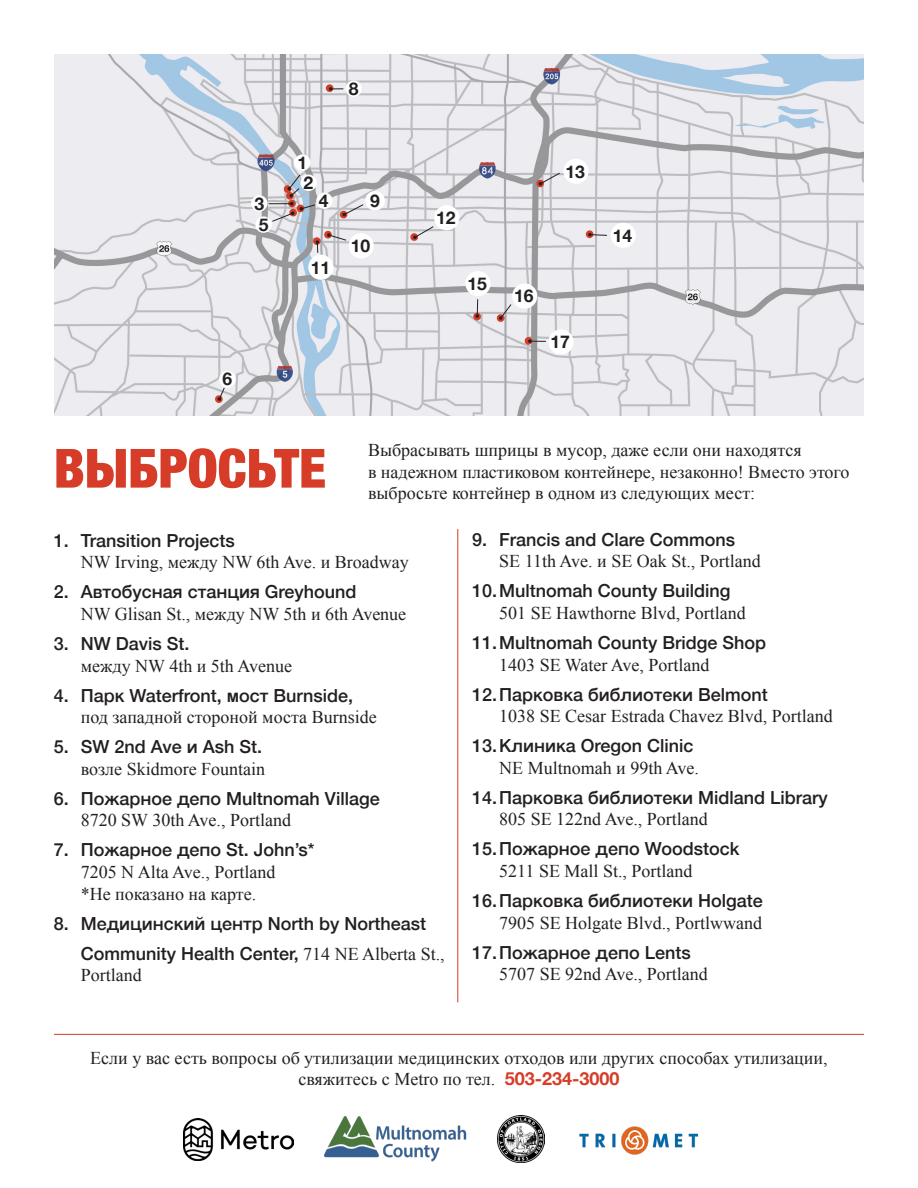
<style>
.page{position:relative;width:918px;height:1188px;background:#fff}
.page>*{position:absolute;margin:0;border:0;box-sizing:border-box;transform-origin:0 0}
.t1{font:900 condensed 54.15px "Helvetica Neue";color:#d63c27}
.t2{font:18px/21.6px "Times New Roman";color:#231f20}
.t3{font:500 18px/21.6px "Helvetica Neue";color:#231f20}
.t4{font:700 17.55px "Helvetica Neue";color:#231f20}
.s1{font-family:"Helvetica Neue";font-weight:500}
.s2{font-family:"Times New Roman";font-weight:400}
.s3{font-family:"Helvetica Neue";font-weight:700;color:#d63c27}
</style>
<div class="page">
<hr style="left:457px;top:529px;width:1px;height:473px;background:#d63c27">
<hr style="left:54px;top:1034px;width:810px;height:1px;background:#d63c27">
<img style="left:183px;top:1118px;width:110px;height:42px">
<img style="left:324px;top:1117px;width:143px;height:44px">
<img style="left:497px;top:1115px;width:47px;height:47px">
<img style="left:580px;top:1127px;width:117px;height:27px">
<img style="left:54px;top:54px;width:810px;height:362px">
<svg style="left:539px;top:172px;width:22px;height:13px"></svg>
<svg style="left:413px;top:225px;width:22px;height:14px"></svg>
<svg style="left:499px;top:303px;width:13px;height:17px"></svg>
<svg style="left:475px;top:299px;width:4px;height:19px"></svg>
<svg style="left:528px;top:339px;width:18px;height:4px"></svg>
<svg style="left:588px;top:233px;width:20px;height:3px"></svg>
<svg style="left:342px;top:203px;width:22px;height:13px"></svg>
<svg style="left:218px;top:387px;width:7px;height:14px"></svg>
<svg style="left:329px;top:87px;width:14px;height:4px"></svg>
<svg style="left:315px;top:240px;width:4px;height:14px"></svg>
<svg style="left:327px;top:233px;width:20px;height:8px"></svg>
<svg style="left:269px;top:174px;width:47px;height:48px;background:#bdb7bd"></svg>
<div style="left:294px;top:154px;width:17px;height:17px;background:#fff;border-radius:50%"></div>
<div style="left:365px;top:191px;width:20px;height:20px;background:#fff;border-radius:50%"></div>
<div style="left:349px;top:233px;width:25px;height:25px;background:#fff;border-radius:50%"></div>
<div style="left:434px;top:205px;width:25px;height:25px;background:#fff;border-radius:50%"></div>
<div style="left:548px;top:329px;width:26px;height:26px;background:#fff;border-radius:50%"></div>
<div style="left:465px;top:271px;width:26px;height:25px;background:#fff;border-radius:50%"></div>
<div style="left:512px;top:284px;width:25px;height:25px;background:#fff;border-radius:50%"></div>
<div style="left:563px;top:159px;width:26px;height:25px;background:#fff;border-radius:50%"></div>
<div style="left:611px;top:223px;width:25px;height:25px;background:#fff;border-radius:50%"></div>
<div style="left:308px;top:255px;width:25px;height:25px;background:#fff;border-radius:50%"></div>
<div style="left:300px;top:175px;width:17px;height:16px;background:#fff;border-radius:50%"></div>
<div style="left:251px;top:195px;width:16px;height:17px;background:#fff;border-radius:50%"></div>
<div style="left:255px;top:216px;width:17px;height:17px;background:#fff;border-radius:50%"></div>
<div style="left:219px;top:371px;width:17px;height:17px;background:#fff;border-radius:50%"></div>
<div style="left:346px;top:81px;width:16px;height:16px;background:#fff;border-radius:50%"></div>
<div style="left:316px;top:193px;width:17px;height:16px;background:#fff;border-radius:50%"></div>
<p class="t4" style="left:349px;top:75px;width:11px">8</p>
<p class="t4" style="left:298px;top:149px;width:11px">1</p>
<p class="t4" style="left:254px;top:190px;width:11px">3</p>
<p class="t4" style="left:259px;top:211px;width:11px">5</p>
<p class="t4" style="left:304px;top:169px;width:11px">2</p>
<p class="t4" style="left:319px;top:187px;width:11px">4</p>
<p class="t4" style="left:311px;top:254px;width:21px">11</p>
<p class="t4" style="left:223px;top:365px;width:11px">6</p>
<p class="t1" style="left:54px;top:424px;width:274px">ВЫБРОСЬТЕ</p>
<p class="t4" style="left:370px;top:187px;width:11px">9</p>
<p class="t4" style="left:351px;top:232px;width:21px">10</p>
<p class="t4" style="left:436px;top:204px;width:21px">12</p>
<p class="t4" style="left:467px;top:270px;width:21px">15</p>
<p class="t4" style="left:565px;top:158px;width:21px">13</p>
<p class="t4" style="left:514px;top:282px;width:21px">16</p>
<p class="t4" style="left:550px;top:328px;width:21px">17</p>
<p class="t4" style="left:613px;top:222px;width:21px">14</p>
<p class="t2" style="left:368px;top:439px;width:483px">Выбрасывать шприцы в мусор, даже если они находятся<br>в надежном пластиковом контейнере, незаконно! Вместо этого выбросьте контейнер в одном из следующих мест:</p>
<p class="t2" style="left:81px;top:530px;width:330px;text-indent:-27px"><span class="s1">1. Transition Projects<br></span>NW Irving, между NW 6th Ave. и Broadway</p>
<p class="t2" style="left:81px;top:581px;width:327px;text-indent:-27px"><span class="s1">2. Автобусная станция Greyhound<br></span>NW Glisan St., между NW 5th и 6th Avenue</p>
<p class="t2" style="left:81px;top:633px;width:213px;text-indent:-27px"><span class="s1">3. NW Davis St.<br></span>между NW 4th и 5th Avenue</p>
<p class="t2" style="left:81px;top:685px;width:297px;text-indent:-27px"><span class="s1">4. Парк Waterfront, мост Burnside, </span>под западной стороной моста Burnside</p>
<p class="t2" style="left:54px;top:736px;width:213px;text-align:right"><span class="s1">5. SW 2nd Ave и Ash St. </span>возле Skidmore Fountain</p>
<p class="t3" style="left:81px;top:786px;width:301px;text-indent:-27px">6. Пожарное депо Multnomah Village<br><span class="s2">8720 SW 30th Ave., Portland</span></p>
<p class="t2" style="left:81px;top:839px;width:235px;text-indent:-27px"><span class="s1">7. Пожарное депо St. John’s*<br></span>7205 N Alta Ave., Portland<br>*Не показано на карте.</p>
<p class="t3" style="left:81px;top:907px;width:366px;line-height:30px;text-indent:-27px">8. Медицинский центр North by Northeast<br>Community Health Center, <span class="s2">714 NE Alberta St.,</span></p>
<p class="t2" style="left:81px;top:964px;width:63px">Portland</p>
<p class="t2" style="left:499px;top:529px;width:263px;text-indent:-27px"><span class="s1">9. Francis and Clare Commons<br></span>SE 11th Ave. и SE Oak St., Portland</p>
<p class="t2" style="left:499px;top:580px;width:248px;text-indent:-27px"><span class="s1">10.Multnomah County Building<br></span>501 SE Hawthorne Blvd, Portland</p>
<p class="t3" style="left:499px;top:630px;width:269px;text-indent:-27px">11.Multnomah County Bridge Shop<br><span class="s2">1403 SE Water Ave, Portland</span></p>
<p class="t2" style="left:499px;top:683px;width:335px;text-indent:-27px"><span class="s1">12.Парковка библиотеки Belmont<br></span>1038 SE Cesar Estrada Chavez Blvd, Portland</p>
<p class="t3" style="left:499px;top:734px;width:201px;text-indent:-27px">13.Клиника Oregon Clinic<br><span class="s2">NE Multnomah и 99th Ave.</span></p>
<p class="t3" style="left:499px;top:785px;width:330px;text-indent:-27px">14.Парковка библиотеки Midland Library<br><span class="s2">805 SE 122nd Ave., Portland</span></p>
<p class="t3" style="left:499px;top:837px;width:242px;text-indent:-27px">15.Пожарное депо Woodstock<br><span class="s2">5211 SE Mall St., Portland</span></p>
<p class="t2" style="left:472px;top:890px;width:292px;text-align:right"><span class="s1">16.Парковка библиотеки Holgate<br></span>7905 SE Holgate Blvd., Portlwwand</p>
<p class="t2" style="left:499px;top:941px;width:210px;text-indent:-27px"><span class="s1">17.Пожарное депо Lents<br></span>5707 SE 92nd Ave., Portland</p>
<p class="t2" style="left:90px;top:1046px;width:739px">Если у вас есть вопросы об утилизации медицинских отходов или других способах утилизации,</p>
<p class="t2" style="left:298px;top:1068px;width:323px">свяжитесь с Metro по тел. <span class="s3">503-234-3000</span></p>
</div>
